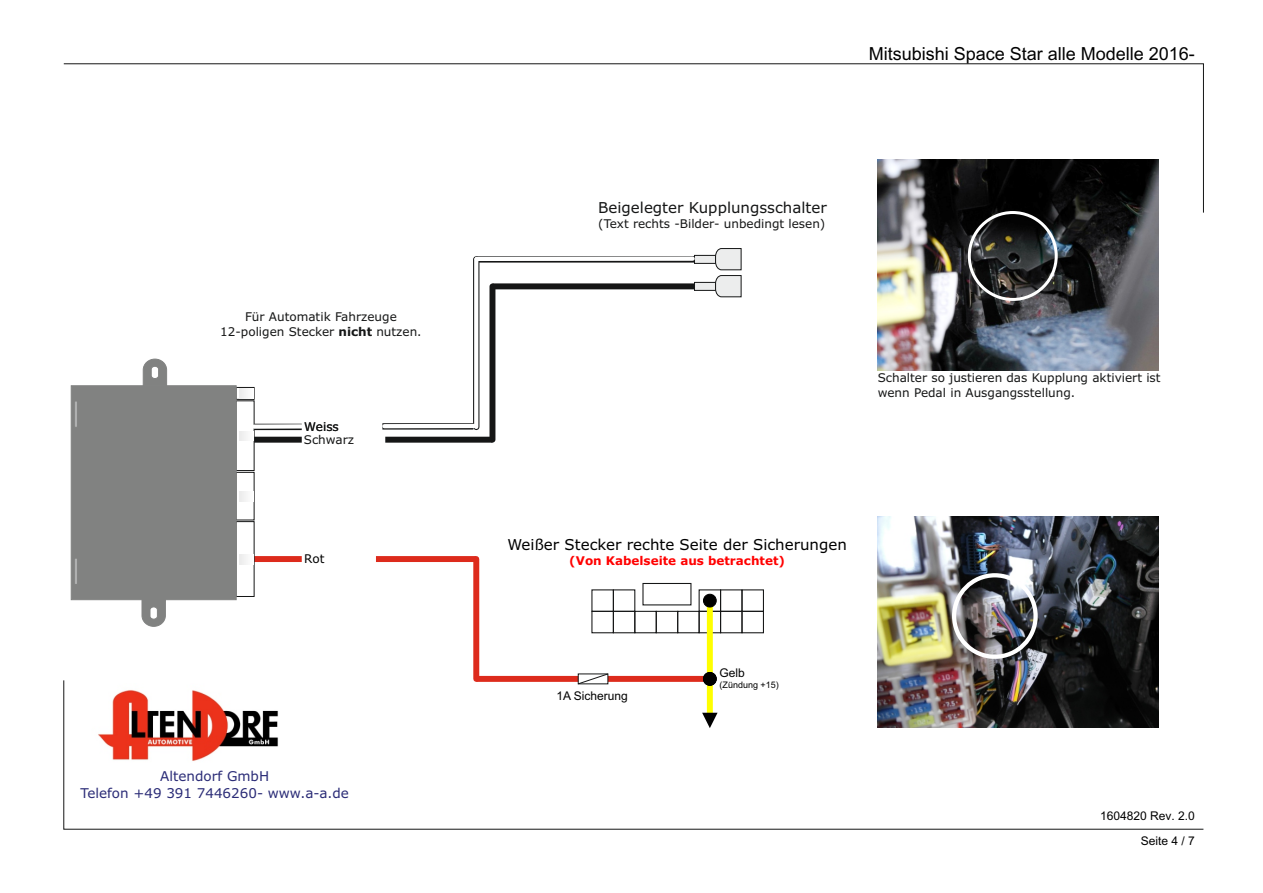
<style>
.page{position:relative;width:1263px;height:893px;background:#fff}
.page>*{position:absolute;margin:0;border:0;box-sizing:border-box;transform-origin:0 0}
.t1{font:18px "Arial Unicode MS";color:#000}
.t2{font:15px "Verdana";color:#000}
.t3{font:15px "Verdana";color:#151616}
.t4{font:13.5px/16.4px "Verdana";color:#2b2c77;text-align:center}
.t5{font:12px/14.5px "Verdana";color:#151616;text-align:center}
.t6{font:700 12px "Verdana";color:#f00}
.t7{font:12px "Arial Unicode MS";color:#000}
.t8{font:12px "Arial";color:#000}
.t9{font:12px "Verdana";color:#000}
.t10{font:9px "Arial";color:#000}
.s1{font-weight:700}
</style>
<div class="page">
<div style="left:591px;top:611px;width:23px;height:22px;border:1px solid #151616"></div>
<div style="left:613px;top:611px;width:22px;height:22px;border:1px solid #151616"></div>
<div style="left:634px;top:611px;width:23px;height:22px;border:1px solid #151616"></div>
<div style="left:656px;top:611px;width:22px;height:22px;border:1px solid #151616"></div>
<div style="left:677px;top:611px;width:23px;height:22px;border:1px solid #151616"></div>
<div style="left:699px;top:611px;width:22px;height:22px;border:1px solid #151616"></div>
<div style="left:720px;top:611px;width:22px;height:22px;border:1px solid #151616"></div>
<div style="left:741px;top:611px;width:23px;height:22px;border:1px solid #151616"></div>
<div style="left:720px;top:589px;width:22px;height:23px;border:1px solid #151616"></div>
<div style="left:741px;top:589px;width:23px;height:23px;border:1px solid #151616"></div>
<div style="left:591px;top:589px;width:23px;height:23px;border:1px solid #151616"></div>
<div style="left:613px;top:589px;width:22px;height:23px;border:1px solid #151616"></div>
<div style="left:642px;top:583px;width:49px;height:22px;border:1px solid #151616"></div>
<div style="left:376px;top:556px;width:100px;height:6px;background:#dd2b1c"></div>
<div style="left:473px;top:559px;width:6px;height:120px;background:#dd2b1c"></div>
<div style="left:254px;top:556px;width:48px;height:6px;background:#dd2b1c"></div>
<div style="left:476px;top:676px;width:234px;height:6px;background:#dd2b1c"></div>
<div style="left:707px;top:601px;width:6px;height:112px;background:#ff0"></div>
<div style="left:703px;top:594px;width:13px;height:13px;background:#000;border:1px solid #000;border-radius:50%"></div>
<svg style="left:577px;top:673px;width:32px;height:7px"></svg>
<img style="left:878px;top:517px;width:280px;height:163px">
<div style="left:952px;top:573px;width:86px;height:86px;border:4px solid #fff;border-radius:50%"></div>
<svg style="left:71px;top:359px;width:183px;height:268px"></svg>
<svg style="left:473px;top:259px;width:6px;height:168px"></svg>
<div style="left:476px;top:256px;width:218px;height:7px;background:#151616"></div>
<div style="left:489px;top:286px;width:6px;height:154px;background:#151616"></div>
<div style="left:492px;top:283px;width:202px;height:6px;background:#151616"></div>
<div style="left:254px;top:437px;width:48px;height:6px;background:#151616"></div>
<div style="left:254px;top:424px;width:48px;height:6px;background:#151616"></div>
<svg style="left:382px;top:423px;width:91px;height:7px"></svg>
<div style="left:385px;top:437px;width:107px;height:6px;background:#151616"></div>
<svg style="left:474px;top:259px;width:4px;height:168px"></svg>
<svg style="left:694px;top:248px;width:47px;height:49px"></svg>
<img style="left:878px;top:213px;width:280px;height:157px">
<div style="left:968px;top:211px;width:90px;height:90px;border:3px solid #fff;border-radius:50%"></div>
<svg style="left:63px;top:63px;width:1141px;height:150px"></svg>
<svg style="left:63px;top:680px;width:1141px;height:149px"></svg>
<div style="left:703px;top:672px;width:13px;height:13px;background:#000;border:1px solid #000;border-radius:50%"></div>
<svg style="left:476px;top:257px;width:217px;height:4px"></svg>
<hr style="left:384px;top:424px;width:90px;height:4px;background:#fff">
<div style="left:254px;top:424px;width:47px;height:5px;background:#fff"></div>
<p class="t5" style="left:220px;top:311px;width:203px">Für Automatik Fahrzeuge<br>12-poligen Stecker <span class="s1">nicht</span> nutzen.</p>
<p class="t5" style="left:304px;top:421px;width:36px">Weiss</p>
<p class="t5" style="left:304px;top:433px;width:52px">Schwarz</p>
<p class="t9" style="left:304px;top:554px;width:22px">Rot</p>
<p class="t4" style="left:80px;top:769px;width:270px">Altendorf GmbH<br>Telefon +49 391 7446260- www.a-a.de</p>
<h1 class="t1" style="left:869px;top:47px;width:328px">Mitsubishi Space Star alle Modelle 2016-</h1>
<p class="t3" style="left:598px;top:201px;width:230px">Beigelegter Kupplungsschalter</p>
<p class="t5" style="left:598px;top:217px;width:229px">(Text rechts -Bilder- unbedingt lesen)</p>
<p class="t5" style="left:878px;top:372px;width:284px;text-align:left">Schalter so justieren das Kupplung aktiviert ist wenn Pedal in Ausgangsstellung.</p>
<p class="t2" style="left:507px;top:538px;width:341px">Weißer Stecker rechte Seite der Sicherungen</p>
<p class="t6" style="left:569px;top:556px;width:217px">(Von Kabelseite aus betrachtet)</p>
<p class="t8" style="left:556px;top:692px;width:73px">1A Sicherung</p>
<p class="t8" style="left:719px;top:668px;width:27px">Gelb</p>
<p class="t10" style="left:719px;top:681px;width:61px">(Zündung +15)</p>
<p class="t7" style="left:1100px;top:811px;width:96px">1604820 Rev. 2.0</p>
<p class="t7" style="left:1141px;top:837px;width:56px">Seite 4 / 7</p>
</div>
